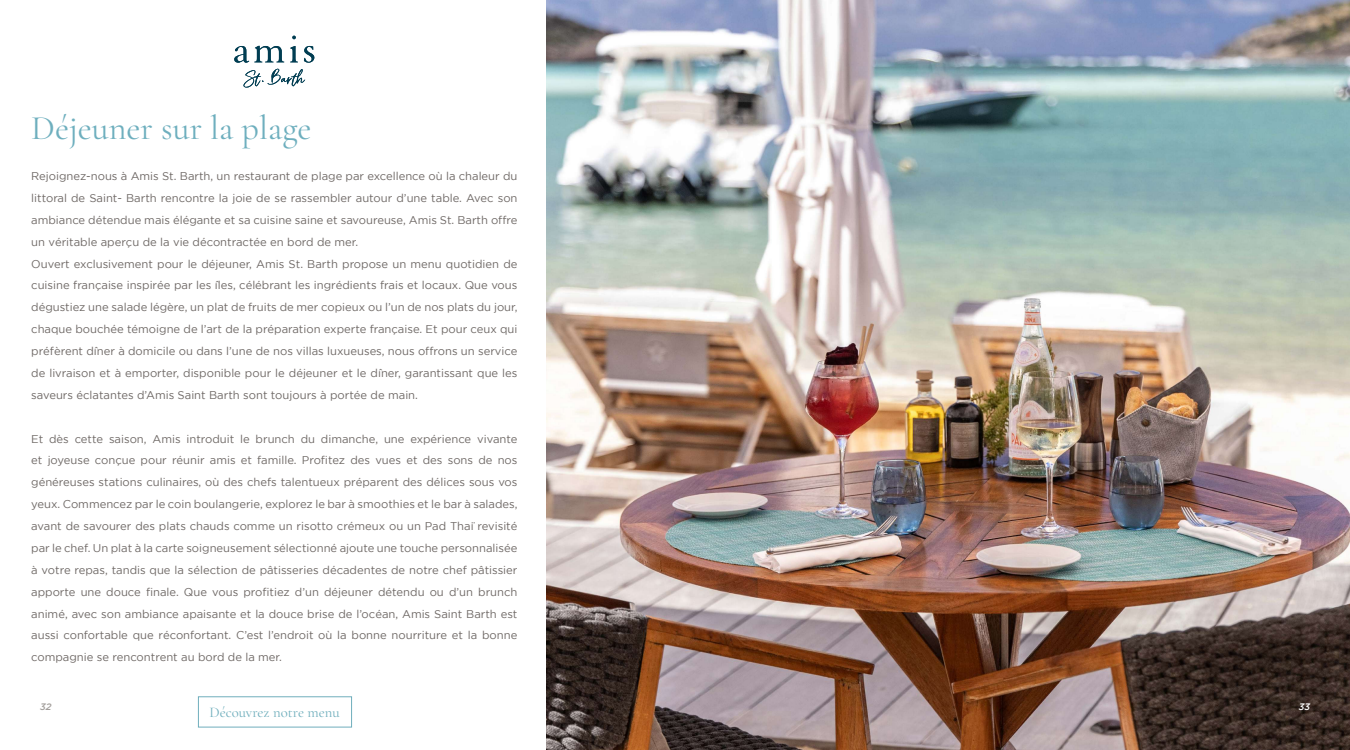
<style>
.page{position:relative;width:1350px;height:750px;background:#fff}
.page>*{position:absolute;margin:0;border:0;box-sizing:border-box;transform-origin:0 0}
.t1{font:34.38px "Cormorant Garamond";color:#6eafbe}
.t2{font:14.81px "Cormorant Garamond";color:#6faebc}
.t3{font:11.25px/21.9px "Gotham";color:#6e6865}
.t4{font:italic 500 9.38px "Gotham";color:#a39f9c}
.t5{font:italic 500 9.38px "Gotham";color:#fff}
</style>
<div class="page">
<img style="left:546px;top:0;width:804px;height:750px">
<svg style="left:234px;top:36px;width:80px;height:52px"></svg>
<h1 class="t1" style="left:31px;top:107px;width:282px">Déjeuner sur la plage</h1>
<p class="t3" style="left:31px;top:165px;width:488px">Rejoignez-nous à Amis St. Barth, un restaurant de plage par excellence où la chaleur du littoral de Saint- Barth rencontre la joie de se rassembler autour d’une table. Avec son ambiance détendue mais élégante et sa cuisine saine et savoureuse, Amis St. Barth offre un véritable aperçu de la vie décontractée en bord de mer.<br>Ouvert exclusivement pour le déjeuner, Amis St. Barth propose un menu quotidien de cuisine française inspirée par les îles, célébrant les ingrédients frais et locaux. Que vous dégustiez une salade légère, un plat de fruits de mer copieux ou l’un de nos plats du jour, chaque bouchée témoigne de l’art de la préparation experte française. Et pour ceux qui préfèrent dîner à domicile ou dans l’une de nos villas luxueuses, nous offrons un service de livraison et à emporter, disponible pour le déjeuner et le dîner, garantissant que les saveurs éclatantes d’Amis Saint Barth sont toujours à portée de main.</p>
<p class="t3" style="left:31px;top:427px;width:488px;text-align:justify">Et dès cette saison, Amis introduit le brunch du dimanche, une expérience vivante et joyeuse conçue pour réunir amis et famille. Profitez des vues et des sons de nos généreuses stations culinaires, où des chefs talentueux préparent des délices sous vos yeux. Commencez par le coin boulangerie, explorez le bar à smoothies et le bar à salades, avant de savourer des plats chauds comme un risotto crémeux ou un Pad Thaï revisité par le chef. Un plat à la carte soigneusement sélectionné ajoute une touche personnalisée à votre repas, tandis que la sélection de pâtisseries décadentes de notre chef pâtissier apporte une douce finale. Que vous profitiez d’un déjeuner détendu ou d’un brunch animé, avec son ambiance apaisante et la douce brise de l’océan, Amis Saint Barth est aussi confortable que réconfortant. C’est l’endroit où la bonne nourriture et la bonne compagnie se rencontrent au bord de la mer.</p>
<p class="t4" style="left:40px;top:701px;width:13px">32</p>
<p class="t5" style="left:1299px;top:701px;width:13px">33</p>
<h2 class="t2" style="left:210px;top:703px;width:132px">Découvrez notre menu</h2>
</div>
